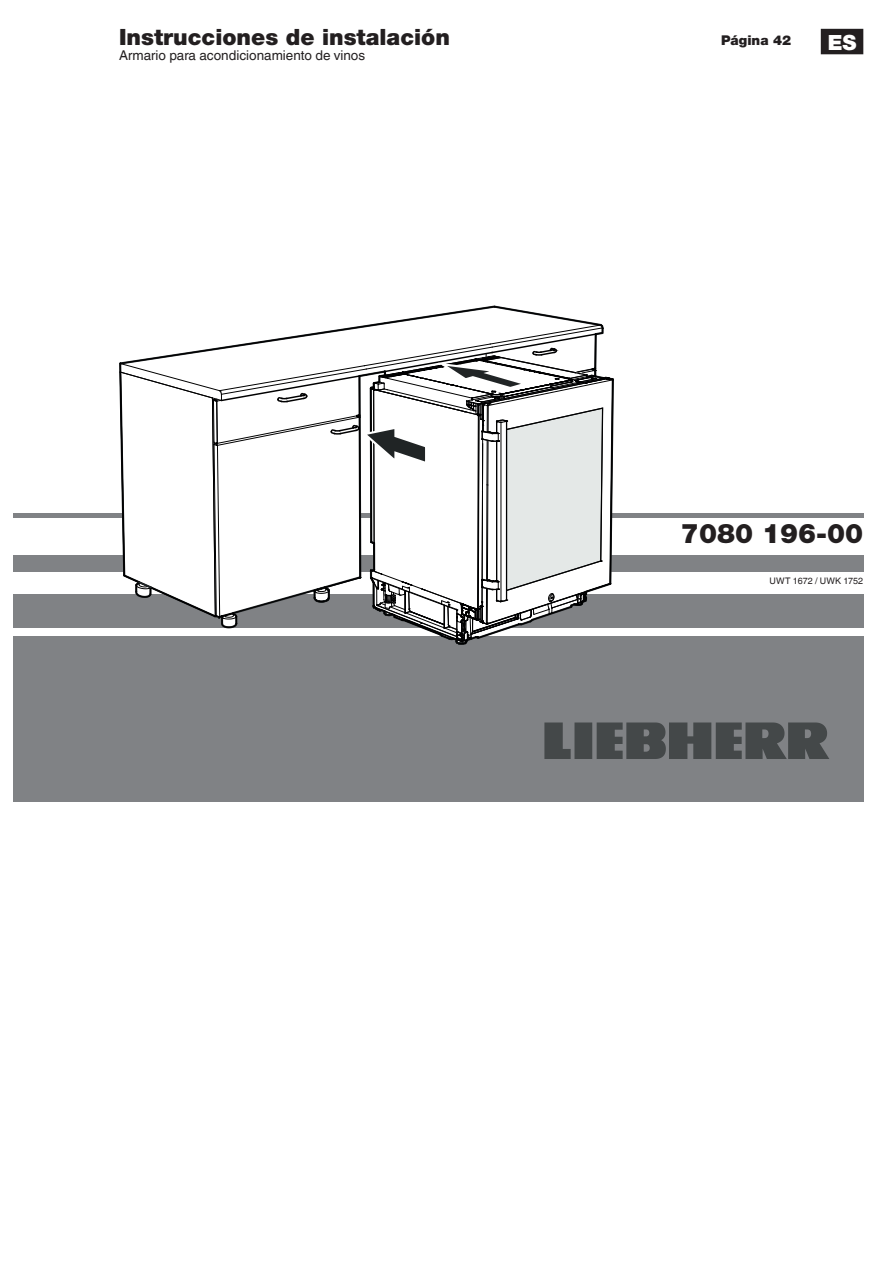
<style>
.page{position:relative;width:893px;height:1263px;background:#fff}
.page>*{position:absolute;margin:0;border:0;box-sizing:border-box;transform-origin:0 0}
.t1{font:900 27px "Helvetica Neue LT";color:#231f20}
.t2{font:900 22.5px "Helvetica Neue LT";color:#231f20}
.t3{font:900 21px "Helvetica Neue LT";color:#fff}
.t4{font:13.5px "Helvetica Linotype";color:#231f20}
.t5{font:900 13.5px "Helvetica Neue LT";color:#231f20}
.t6{font:9px "Helvetica Linotype";letter-spacing:.015em;color:#231f20}
</style>
<div class="page">
<div style="left:13px;top:636px;width:850px;height:166px;background:#808285"></div>
<div style="left:13px;top:594px;width:850px;height:34px;background:#808285"></div>
<div style="left:13px;top:555px;width:850px;height:17px;background:#808285"></div>
<hr style="left:13px;top:513px;width:850px;height:4px;background:#808285">
<div style="left:821px;top:30px;width:42px;height:24px;background:#231f20"></div>
<div style="left:821px;top:29px;width:42px;height:25px;border:2px solid #231f20"></div>
<svg style="left:119px;top:28px;width:710px;height:731px"></svg>
<p class="t2" style="left:119px;top:24px;width:332px">Instrucciones de instalación</p>
<p class="t5" style="left:721px;top:33px;width:72px">Página 42</p>
<p class="t3" style="left:828px;top:30px;width:30px">ES</p>
<p class="t4" style="left:119px;top:48px;width:248px">Armario para acondicionamiento de vinos</p>
<p class="t1" style="left:681px;top:517px;width:184px">7080 196-00</p>
<p class="t6" style="left:770px;top:576px;width:95px">UWT 1672 / UWK 1752</p>
</div>
